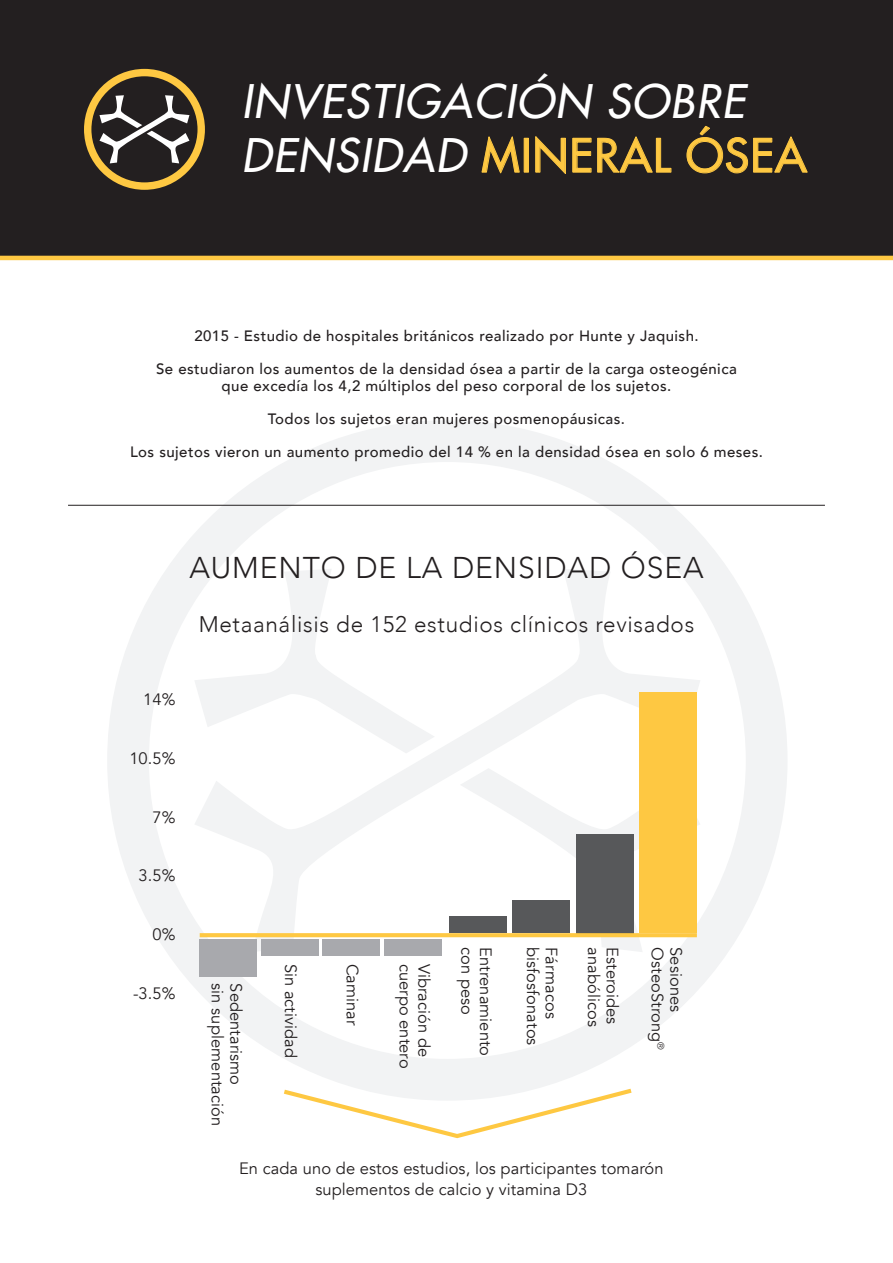
<style>
.page{position:relative;width:893px;height:1263px;background:#fff}
.page>*{position:absolute;margin:0;border:0;box-sizing:border-box;transform-origin:0 0}
.t1{font:italic 45px/54px "Futura LT";letter-spacing:.03em;color:#fff}
.t2{font:300 30px "Avenir";letter-spacing:.03em;color:#231f20}
.t3{font:300 22.5px "Avenir";letter-spacing:.03em;color:#231f20}
.t4{font:16.5px "Avenir";letter-spacing:.005em;color:#231f20}
.t5{font:500 15px/16.5px "Avenir";letter-spacing:.03em;color:#231f20;text-align:center}
.t6{font:9.6px "Avenir";color:#231f20}
.s1{font-style:normal;color:#fec842}
</style>
<div class="page">
<svg style="left:107px;top:421px;width:680px;height:665px"></svg>
<svg style="left:194px;top:569px;width:506px;height:383px"></svg>
<svg style="left:460px;top:768px;width:240px;height:184px"></svg>
<svg style="left:194px;top:569px;width:241px;height:184px"></svg>
<div style="left:0;top:0;width:893px;height:259px;background:#231f20"></div>
<hr style="left:0;top:256px;width:893px;height:4px;background:#fec842">
<hr style="left:68px;top:505px;width:757px;height:1px;background:#231f20">
<svg style="left:84px;top:69px;width:121px;height:121px"></svg>
<svg style="left:481px;top:136px;width:39px;height:38px"></svg>
<div style="left:524px;top:138px;width:5px;height:35px;border:1px solid #fec842"></div>
<svg style="left:535px;top:136px;width:31px;height:38px"></svg>
<svg style="left:572px;top:136px;width:100px;height:37px"></svg>
<svg style="left:686px;top:125px;width:122px;height:49px"></svg>
<div style="left:640px;top:693px;width:57px;height:240px;background:#fec842"></div>
<div style="left:576px;top:834px;width:57px;height:99px;background:#57585a"></div>
<div style="left:513px;top:900px;width:57px;height:33px;background:#57585a"></div>
<div style="left:449px;top:917px;width:57px;height:16px;background:#57585a"></div>
<div style="left:384px;top:939px;width:58px;height:16px;background:#a8a9ad"></div>
<div style="left:323px;top:939px;width:57px;height:16px;background:#a8a9ad"></div>
<div style="left:261px;top:939px;width:57px;height:16px;background:#a8a9ad"></div>
<div style="left:200px;top:939px;width:57px;height:37px;background:#a8a9ad"></div>
<svg style="left:200px;top:933px;width:497px;height:4px;background:#fdc948"></svg>
<svg style="left:284px;top:1086px;width:348px;height:53px"></svg>
<p class="t1" style="left:242px;top:75px;width:567px">INVESTIGACIÓN SOBRE<br>DENSIDAD <span class="s1">MINERAL ÓSEA</span></p>
<p class="t5" style="left:194px;top:327px;width:506px">2015 - Estudio de hospitales británicos realizado por Hunte y Jaquish.</p>
<p class="t5" style="left:156px;top:360px;width:582px">Se estudiaron los aumentos de la densidad ósea a partir de la carga osteogénica que excedía los 4,2 múltiplos del peso corporal de los sujetos.</p>
<p class="t5" style="left:268px;top:409px;width:359px">Todos los sujetos eran mujeres posmenopáusicas.</p>
<p class="t5" style="left:130px;top:442px;width:634px">Los sujetos vieron un aumento promedio del 14 % en la densidad ósea en solo 6 meses.</p>
<p class="t2" style="left:189px;top:550px;width:516px">AUMENTO DE LA DENSIDAD ÓSEA</p>
<p class="t3" style="left:199px;top:611px;width:497px">Metaanálisis de 152 estudios clínicos revisados</p>
<p class="t4" style="left:143px;top:689px;width:34px">14%</p>
<p class="t4" style="left:129px;top:748px;width:48px">10.5%</p>
<p class="t4" style="left:152px;top:807px;width:24px">7%</p>
<p class="t4" style="left:139px;top:866px;width:38px">3.5%</p>
<p class="t4" style="left:152px;top:924px;width:24px">0%</p>
<p class="t4" style="left:133px;top:984px;width:44px">-3.5%</p>
<p class="t4" style="left:477px;top:947px;width:70px;rotate:90deg">con peso</p>
<p class="t4" style="left:496px;top:947px;width:110px;rotate:90deg">Entrenamiento</p>
<p class="t4" style="left:543px;top:947px;width:100px;rotate:90deg">bisfosfonatos</p>
<p class="t4" style="left:561px;top:947px;width:73px;rotate:90deg">Fármacos</p>
<p class="t4" style="left:604px;top:947px;width:81px;rotate:90deg">anabólicos</p>
<p class="t4" style="left:622px;top:947px;width:79px;rotate:90deg">Esteroides</p>
<p class="t4" style="left:667px;top:947px;width:96px;rotate:90deg">OsteoStrong</p>
<p class="t4" style="left:686px;top:947px;width:66px;rotate:90deg">Sesiones</p>
<p class="t6" style="left:666px;top:1042px;width:9px;rotate:90deg">®</p>
<p class="t4" style="left:301px;top:963px;width:96px;rotate:90deg">Sin actividad</p>
<p class="t4" style="left:362px;top:963px;width:63px;rotate:90deg">Caminar</p>
<p class="t4" style="left:415px;top:963px;width:106px;rotate:90deg">cuerpo entero</p>
<p class="t4" style="left:434px;top:963px;width:95px;rotate:90deg">Vibración de</p>
<p class="t4" style="left:227px;top:983px;width:144px;rotate:90deg">sin suplementación</p>
<p class="t4" style="left:246px;top:983px;width:103px;rotate:90deg">Sedentarismo</p>
<p class="t4" style="left:239px;top:1158px;width:426px">En cada uno de estos estudios, los participantes tomarón</p>
<p class="t4" style="left:315px;top:1179px;width:273px">suplementos de calcio y vitamina D3</p>
</div>
